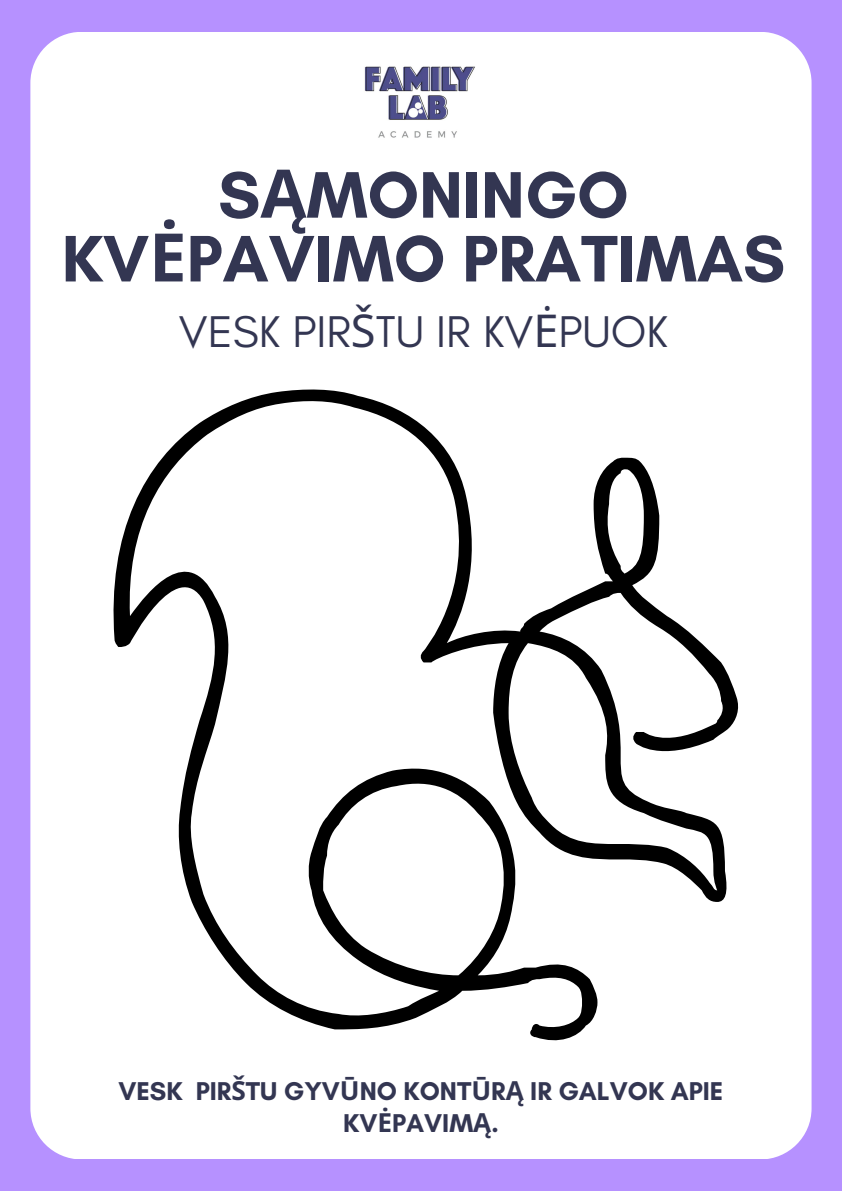
<style>
.page{position:relative;width:842px;height:1191px;background:#fff}
.page>*{position:absolute;margin:0;border:0;box-sizing:border-box;transform-origin:0 0}
.t1{font:700 66.9px/63.8px "Glacial Indifference";color:#333652;text-align:center}
.t2{font:45.2px "Glacial Indifference";color:#333652}
.t3{font:700 26.2px/32.2px "Glacial Indifference";color:#333652;text-align:center}
.s1{font-family:"Noto Sans"}
</style>
<div class="page">
<div style="left:0;top:0;width:842px;height:1190px;background:#b691ff"></div>
<div style="left:30px;top:32px;width:781px;height:1126px;background:#fff"></div>
<svg style="left:107px;top:388px;width:633px;height:656px;background:#dedede"></svg>
<div style="left:362px;top:40px;width:117px;height:117px;background:#fff"></div>
<img style="left:357px;top:52px;width:126px;height:103px">
<p class="t1" style="left:62px;top:162px;width:725px">S<span class="s1">Ą</span>MONINGO<br>KV<span class="s1">Ė</span>PAVIMO PRATIMAS</p>
<p class="t2" style="left:179px;top:303px;width:490px">VESK PIR<span class="s1">Š</span>TU IR KV<span class="s1">Ė</span>PUOK</p>
<h2 class="t3" style="left:118px;top:1074px;width:606px">VESK PIR<span class="s1">Š</span>TU GYV<span class="s1">Ū</span>NO KONT<span class="s1">Ū</span>R<span class="s1">Ą</span> IR GALVOK APIE<br>KV<span class="s1">Ė</span>PAVIM<span class="s1">Ą</span>.</h2>
</div>
